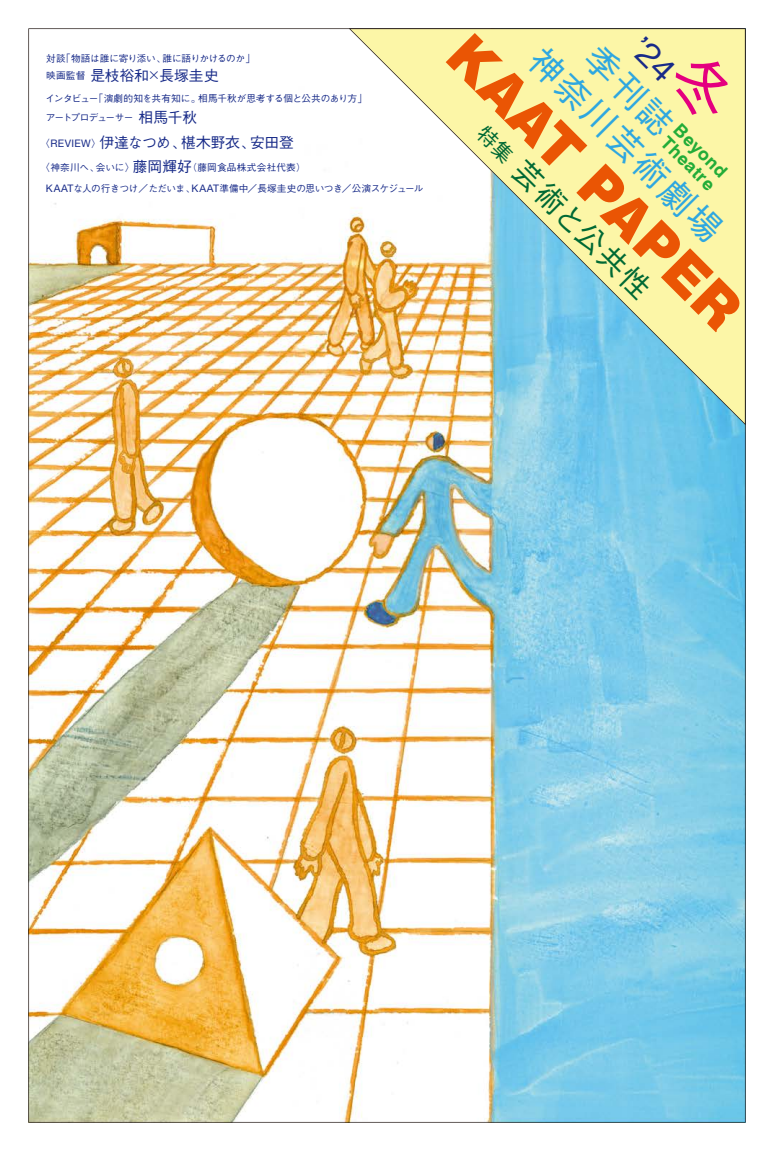
<style>
.page{position:relative;width:774px;height:1151px;background:#fff}
.page>*{position:absolute;margin:0;border:0;box-sizing:border-box;transform-origin:0 0}
.t1{font:500 34.7px "Gothic BBB Pr 5";color:#2ea7e0}
.t2{font:500 30px "Gothic BBB Pr 5";color:#006934}
.t3{font:700 17.9px/17.9px "Swiss 721 BT";color:#22ac38}
.t4{font:500 14.7px "Gothic BBB";letter-spacing:-.01em;color:#172a88}
.t5{font:500 9.6px "Gothic BBB";letter-spacing:-.03em;color:#172a88}
.t6{font:500 9.6px/19px "Gothic BBB";letter-spacing:-.05em;color:#172a88}
.t7{font:500 9.6px "Gothic BBB";letter-spacing:.015em;color:#172a88}
.s1{font-size:9.6px}
.s2{font-size:10.3px}
.s3{font-size:14.7px}
.s4{font-family:"Helvetica Neue LT Std";font-weight:400;font-size:10.4px}
.s5{font-size:20.8px}
</style>
<div class="page">
<img style="left:28px;top:28px;width:718px;height:1095px">
<svg style="left:446px;top:33px;width:298px;height:299px;background:#e6dda4"></svg>
<p class="t5" style="left:46px;top:53px;width:210px">対談「物語は誰に寄り添い、誰に語りかけるのか」</p>
<h3 class="t4" style="left:46px;top:67px;width:174px"><span class="s1">映画監督</span>是枝裕和<span class="s2">×</span>長塚圭史</h3>
<p class="t6" style="left:45px;top:90px;width:323px">インタビュー「演劇的知を共有知に。相馬千秋が思考する個と公共のあり方」アートプロデューサー<span class="s3">相馬千秋</span></p>
<h3 class="t4" style="left:41px;top:135px;width:255px"><span class="s1">〈</span><span class="s4">REVIEW</span><span class="s1">〉</span>伊達なつめ、椹木野衣、安田登</h3>
<p class="t7" style="left:41px;top:161px;width:267px">〈神奈川へ、会いに〉<span class="s3">藤岡輝好</span>（藤岡食品株式会社代表）</p>
<p class="t5" style="left:46px;top:183px;width:379px"><span class="s4">KAAT</span>な人の行きつけ／ただいま、<span class="s4">KAAT</span>準備中／長塚圭史の思いつき／公演スケジュール</p>
<h1 class="t1" style="left:554px;top:34px;width:259px;rotate:45deg">神奈川芸術劇場</h1>
<h3 class="t3" style="left:683px;top:120px;width:70px;rotate:45deg">Beyond<br>Theatre</h3>
<h2 class="t2" style="left:498px;top:112px;width:234px;rotate:45deg"><span class="s5">特集</span>芸術と公共性</h2>
</div>
